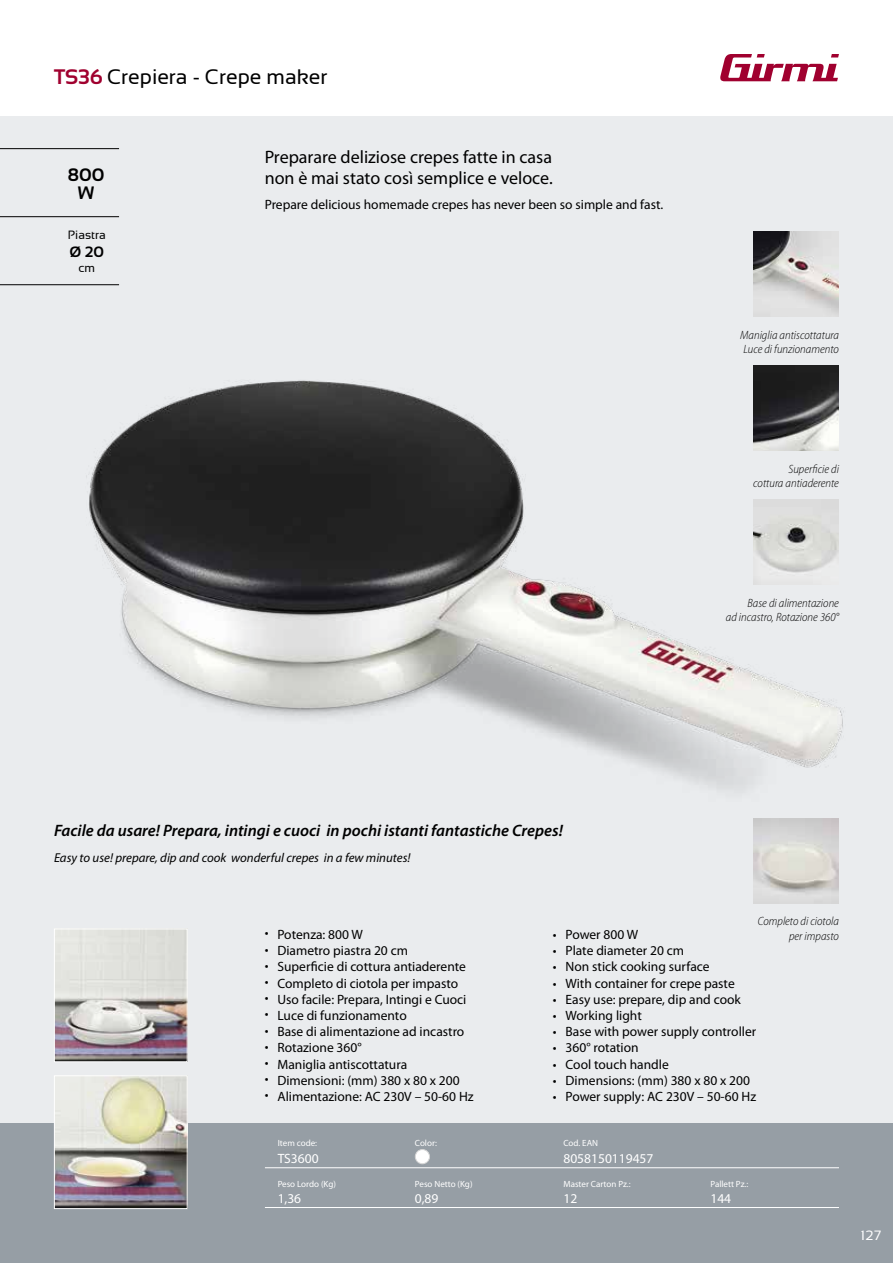
<style>
.page{position:relative;width:893px;height:1263px;background:#fff}
.page>*{position:absolute;margin:0;border:0;box-sizing:border-box;transform-origin:0 0}
.t1{font:21px "Sansation";color:#000}
.t2{font:18px/21.6px "Myriad Pro";color:#000}
.t3{font:700 18px/18px "Sansation";color:#000;text-align:center}
.t4{font:italic 600 16.5px "Myriad Pro";color:#000}
.t5{font:700 15px "Sansation";color:#000}
.t6{font:13.5px "Myriad Pro";color:#000}
.t7{font:13.5px "Myriad Pro";color:#fff}
.t8{font:13.5px "Sansation";color:#fff}
.t9{font:italic 12.9px "Myriad Pro";color:#000}
.t10{font:italic 300 semi-condensed 12px/14.4px "Myriad Pro";color:#000;text-align:right}
.t11{font:12px "Sansation";color:#000}
.t12{font:9px "Myriad Pro";color:#fff}
.s1{font-weight:700;color:#a0002f}
</style>
<div class="page">
<div style="left:0;top:116px;width:893px;height:1016px;background:#eaecee"></div>
<div style="left:0;top:1123px;width:893px;height:140px;background:#969ea5"></div>
<svg style="left:720px;top:54px;width:119px;height:27px"></svg>
<hr style="left:0;top:148px;width:119px;height:1px;background:#000">
<hr style="left:0;top:216px;width:119px;height:1px;background:#000">
<hr style="left:0;top:284px;width:119px;height:1px;background:#000">
<hr style="left:265px;top:1167px;width:574px;height:1px;background:#fff">
<hr style="left:265px;top:1207px;width:574px;height:1px;background:#fff">
<div style="left:415px;top:1149px;width:15px;height:15px;background:#fff;border-radius:50%"></div>
<div style="left:415px;top:1149px;width:15px;height:15px;border:1px solid #d6d6d6;border-radius:50%"></div>
<img style="left:56px;top:1077px;width:130px;height:130px">
<div style="left:54px;top:1075px;width:134px;height:134px;border:1px solid #fff"></div>
<img style="left:56px;top:930px;width:130px;height:130px">
<div style="left:54px;top:928px;width:134px;height:134px;border:1px solid #fff"></div>
<img style="left:86px;top:365px;width:758px;height:425px">
<img style="left:754px;top:819px;width:85px;height:85px">
<img style="left:754px;top:366px;width:85px;height:85px">
<img style="left:754px;top:232px;width:85px;height:85px">
<img style="left:754px;top:500px;width:85px;height:85px">
<h1 class="t1" style="left:54px;top:65px;width:275px"><span class="s1">TS36</span> Crepiera - Crepe maker</h1>
<h2 class="t3" style="left:68px;top:165px;width:38px">800<br>W</h2>
<p class="t11" style="left:68px;top:228px;width:39px">Piastra</p>
<p class="t5" style="left:70px;top:244px;width:36px">Ø 20</p>
<p class="t11" style="left:79px;top:261px;width:18px">cm</p>
<h2 class="t2" style="left:265px;top:146px;width:290px">Preparare deliziose crepes fatte in casa non è mai stato così semplice e veloce.</h2>
<p class="t6" style="left:265px;top:197px;width:400px">Prepare delicious homemade crepes has never been so simple and fast.</p>
<p class="t10" style="left:740px;top:328px;width:100px;text-align:left">Maniglia antiscottatura<br>Luce di funzionamento</p>
<p class="t10" style="left:753px;top:462px;width:87px">Superficie di<br>cottura antiaderente</p>
<p class="t10" style="left:726px;top:596px;width:115px">Base di alimentazione<br>ad incastro, Rotazione 360°</p>
<p class="t4" style="left:54px;top:821px;width:510px">Facile da usare! Prepara, intingi e cuoci in pochi istanti fantastiche Crepes!</p>
<p class="t9" style="left:54px;top:850px;width:358px">Easy to use! prepare, dip and cook wonderful crepes in a few minutes!</p>
<p class="t6" style="left:265px;top:927px;width:100px">• Potenza: 800 W</p>
<p class="t6" style="left:265px;top:943px;width:145px">• Diametro piastra 20 cm</p>
<p class="t6" style="left:265px;top:959px;width:203px">• Superficie di cottura antiaderente</p>
<p class="t6" style="left:265px;top:976px;width:195px">• Completo di ciotola per impasto</p>
<p class="t6" style="left:265px;top:992px;width:203px">• Uso facile: Prepara, Intingi e Cuoci</p>
<p class="t6" style="left:265px;top:1008px;width:144px">• Luce di funzionamento</p>
<p class="t6" style="left:265px;top:1024px;width:201px">• Base di alimentazione ad incastro</p>
<p class="t6" style="left:265px;top:1040px;width:98px">• Rotazione 360°</p>
<p class="t6" style="left:265px;top:1057px;width:144px">• Maniglia antiscottatura</p>
<p class="t6" style="left:265px;top:1073px;width:197px">• Dimensioni: (mm) 380 x 80 x 200</p>
<p class="t6" style="left:265px;top:1089px;width:211px">• Alimentazione: AC 230V – 50-60 Hz</p>
<p class="t10" style="left:758px;top:914px;width:83px">Completo di ciotola per impasto</p>
<p class="t6" style="left:553px;top:927px;width:87px">• Power 800 W</p>
<p class="t6" style="left:553px;top:943px;width:133px">• Plate diameter 20 cm</p>
<p class="t6" style="left:553px;top:959px;width:158px">• Non stick cooking surface</p>
<p class="t6" style="left:553px;top:976px;width:183px">• With container for crepe paste</p>
<p class="t6" style="left:553px;top:992px;width:190px">• Easy use: prepare, dip and cook</p>
<p class="t6" style="left:553px;top:1008px;width:91px">• Working light</p>
<p class="t6" style="left:553px;top:1024px;width:205px">• Base with power supply controller</p>
<p class="t6" style="left:553px;top:1040px;width:87px">• 360° rotation</p>
<p class="t6" style="left:553px;top:1057px;width:118px">• Cool touch handle</p>
<p class="t6" style="left:553px;top:1073px;width:199px">• Dimensions: (mm) 380 x 80 x 200</p>
<p class="t6" style="left:553px;top:1089px;width:205px">• Power supply: AC 230V – 50-60 Hz</p>
<p class="t12" style="left:278px;top:1138px;width:41px">Item code:</p>
<p class="t12" style="left:415px;top:1138px;width:24px">Color:</p>
<p class="t12" style="left:563px;top:1138px;width:36px">Cod. EAN</p>
<p class="t7" style="left:278px;top:1151px;width:42px">TS3600</p>
<p class="t7" style="left:563px;top:1151px;width:92px">8058150119457</p>
<p class="t12" style="left:278px;top:1179px;width:60px">Peso Lordo (Kg)</p>
<p class="t12" style="left:415px;top:1179px;width:59px">Peso Netto (Kg)</p>
<p class="t12" style="left:563px;top:1179px;width:69px">Master Carton Pz.:</p>
<p class="t12" style="left:710px;top:1179px;width:39px">Pallett Pz.:</p>
<p class="t7" style="left:278px;top:1191px;width:25px">1,36</p>
<p class="t7" style="left:415px;top:1191px;width:25px">0,89</p>
<p class="t7" style="left:563px;top:1191px;width:15px">12</p>
<p class="t7" style="left:710px;top:1191px;width:22px">144</p>
<p class="t8" style="left:861px;top:1228px;width:22px">127</p>
</div>
